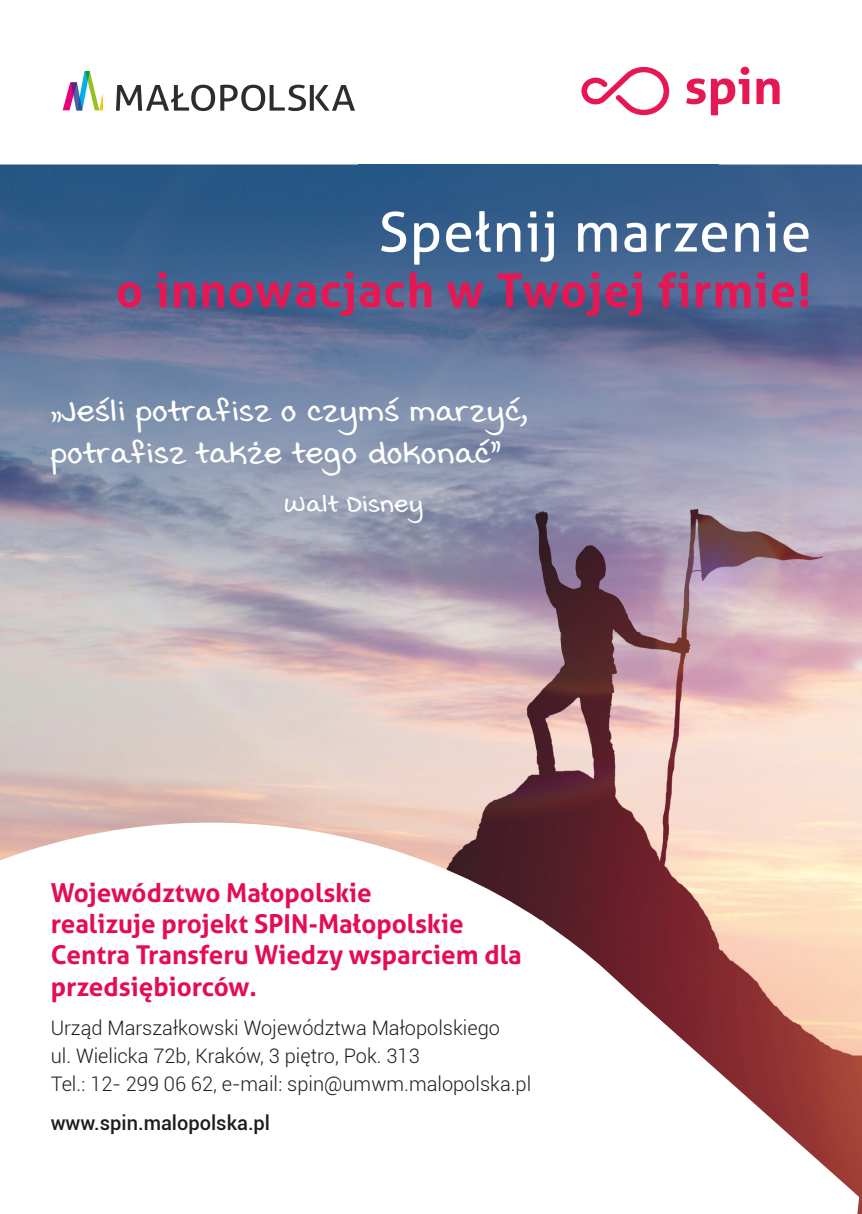
<style>
.page{position:relative;width:862px;height:1214px;background:#fff}
.page>*{position:absolute;margin:0;border:0;box-sizing:border-box;transform-origin:0 0}
.t1{font:54.8px "Aller";letter-spacing:.02em;color:#fff}
.t2{font:700 46.8px "Aller";letter-spacing:.02em;color:#e61853}
.t3{font:700 35px/42px "Swister";letter-spacing:.03em;color:#fff}
.t4{font:700 27.8px "Swister";letter-spacing:.03em;color:#fff}
.t5{font:700 26px/31.2px "Aller";color:#e40d53}
.t6{font:300 20px/28px "Roboto";color:#1d1d1b}
.t7{font:500 20px "Roboto";color:#1d1d1b}
</style>
<div class="page">
<img style="left:0;top:164px;width:862px;height:1049px">
<svg style="left:0;top:774px;width:859px;height:439px"></svg>
<svg style="left:581px;top:67px;width:88px;height:48px"></svg>
<svg style="left:686px;top:67px;width:93px;height:48px"></svg>
<svg style="left:116px;top:85px;width:239px;height:26px"></svg>
<svg style="left:63px;top:71px;width:40px;height:39px"></svg>
<h1 class="t1" style="left:379px;top:199px;width:434px">Spełnij marzenie</h1>
<h2 class="t2" style="left:116px;top:261px;width:697px">o innowacjach w Twojej firmie!</h2>
<h3 class="t3" style="left:51px;top:390px;width:479px">„Jeśli potrafisz o czymś marzyć, potrafisz także tego dokonać”</h3>
<h3 class="t4" style="left:284px;top:483px;width:140px">Walt Disney</h3>
<h3 class="t5" style="left:51px;top:876px;width:472px">Województwo Małopolskie<br>realizuje projekt SPIN-Małopolskie<br>Centra Transferu Wiedzy wsparciem dla przedsiębiorców.</h3>
<p class="t6" style="left:51px;top:1013px;width:482px">Urząd Marszałkowski Województwa Małopolskiego<br>ul. Wielicka 72b, Kraków, 3 piętro, Pok. 313<br>Tel.: 12- 299 06 62, e-mail: spin@umwm.malopolska.pl</p>
<p class="t7" style="left:51px;top:1109px;width:221px">www.spin.malopolska.pl</p>
</div>
